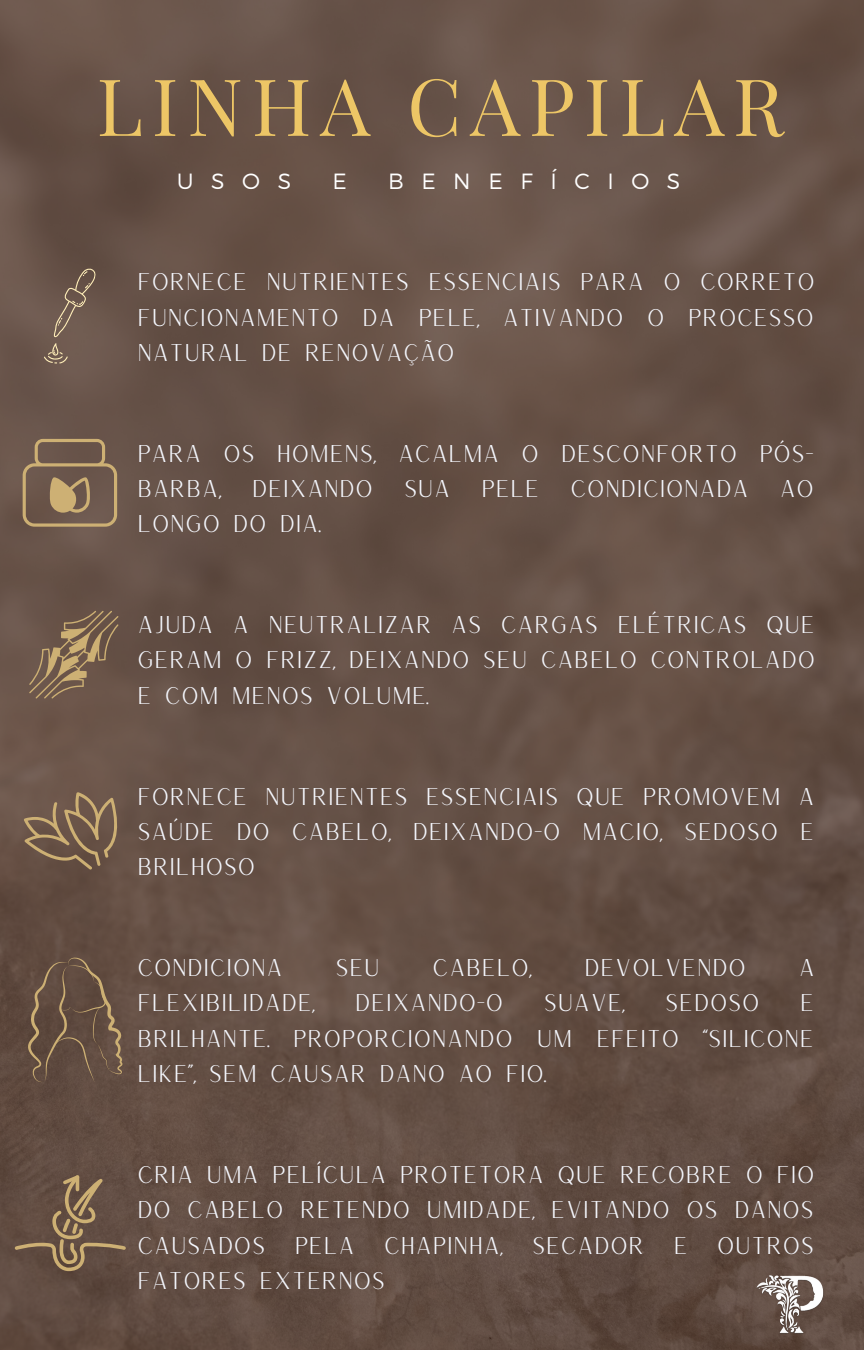
<style>
.page{position:relative;width:864px;height:1350px;background:#fff}
.page>*{position:absolute;margin:0;border:0;box-sizing:border-box;transform-origin:0 0}
.t1{font:78.98px "Playfair Display";letter-spacing:.11em;color:#edc666}
.t2{font:23.62px/35.6px "Versailles";color:#f4f6fc;text-align:justify}
.t3{font:300 22.05px "Montserrat";letter-spacing:.8em;color:#fff}
</style>
<div class="page">
<img style="left:0;top:0;width:864px;height:1350px">
<svg style="left:44px;top:267px;width:52px;height:97px;background:#756154"></svg>
<svg style="left:23px;top:439px;width:94px;height:88px;background:#836c56"></svg>
<svg style="left:29px;top:611px;width:90px;height:87px;background:#7e6752"></svg>
<svg style="left:24px;top:792px;width:99px;height:78px;background:#7b644f"></svg>
<svg style="left:28px;top:958px;width:94px;height:124px;background:#695444"></svg>
<svg style="left:15px;top:1175px;width:111px;height:96px;background:#715b49"></svg>
<img style="left:754px;top:1250px;width:90px;height:86px">
<p class="t1" style="left:97px;top:51px;width:689px">LINHA CAPILAR</p>
<p class="t3" style="left:177px;top:166px;width:116px">USOS</p>
<p class="t3" style="left:332px;top:166px;width:16px">E</p>
<p class="t3" style="left:388px;top:166px;width:294px">BENEFÍCIOS</p>
<p class="t2" style="left:137px;top:263px;width:680px">FORNECE NUTRIENTES ESSENCIAIS PARA O CORRETO FUNCIONAMENTO DA PELE, ATIVANDO O PROCESSO NATURAL DE RENOVAÇÃO</p>
<p class="t2" style="left:137px;top:434px;width:679px">PARA OS HOMENS, ACALMA O DESCONFORTO PÓS-<br>BARBA,</p>
<p class="t2" style="left:252px;top:470px;width:123px">DEIXANDO</p>
<p class="t2" style="left:404px;top:470px;width:48px">SUA</p>
<p class="t2" style="left:481px;top:470px;width:60px">PELE</p>
<p class="t2" style="left:570px;top:470px;width:180px">CONDICIONADA</p>
<p class="t2" style="left:779px;top:470px;width:36px">AO</p>
<p class="t2" style="left:137px;top:505px;width:185px">LONGO DO DIA.</p>
<p class="t2" style="left:137px;top:606px;width:680px">AJUDA A NEUTRALIZAR AS CARGAS ELÉTRICAS QUE GERAM O FRIZZ, DEIXANDO SEU CABELO CONTROLADO E COM MENOS VOLUME.</p>
<p class="t2" style="left:137px;top:777px;width:679px">FORNECE NUTRIENTES ESSENCIAIS QUE PROMOVEM A SAÚDE DO CABELO, DEIXANDO-O MACIO, SEDOSO E BRILHOSO</p>
<p class="t2" style="left:137px;top:949px;width:147px">CONDICIONA</p>
<p class="t2" style="left:335px;top:949px;width:46px">SEU</p>
<p class="t2" style="left:432px;top:949px;width:101px">CABELO,</p>
<p class="t2" style="left:584px;top:949px;width:163px">DEVOLVENDO</p>
<p class="t2" style="left:798px;top:949px;width:18px">A</p>
<p class="t2" style="left:137px;top:984px;width:179px">FLEXIBILIDADE,</p>
<p class="t2" style="left:355px;top:984px;width:150px">DEIXANDO-O</p>
<p class="t2" style="left:543px;top:984px;width:83px">SUAVE,</p>
<p class="t2" style="left:665px;top:984px;width:96px">SEDOSO</p>
<p class="t2" style="left:137px;top:984px;width:679px;text-indent:663px">E BRILHANTE. PROPORCIONANDO UM EFEITO “SILICONE LIKE”, SEM CAUSAR DANO AO FIO.</p>
<p class="t2" style="left:137px;top:1156px;width:679px">CRIA UMA PELÍCULA PROTETORA QUE RECOBRE O FIO DO CABELO RETENDO UMIDADE, EVITANDO OS DANOS CAUSADOS PELA CHAPINHA, SECADOR E OUTROS FATORES EXTERNOS</p>
</div>
